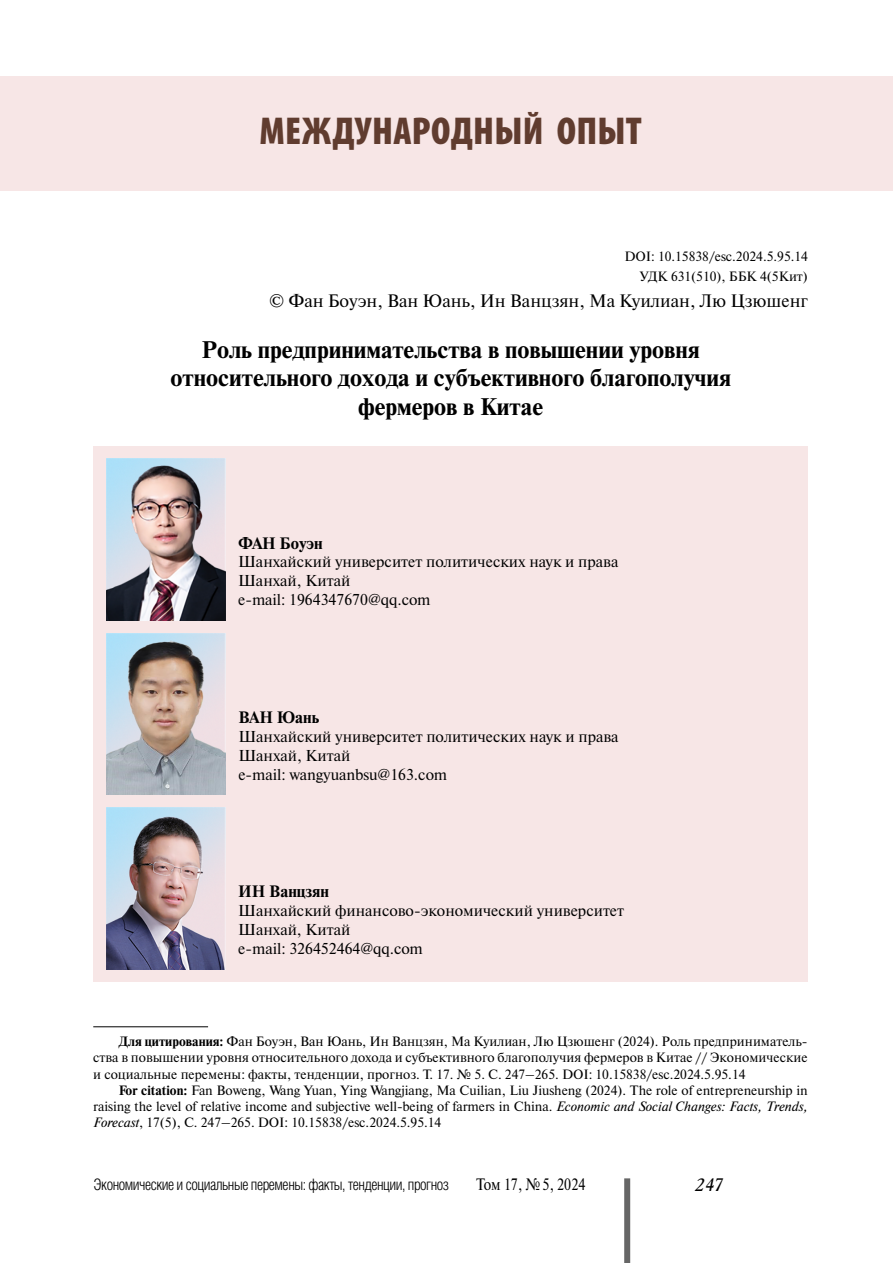
<style>
.page{position:relative;width:893px;height:1263px;background:#fff}
.page>*{position:absolute;margin:0;border:0;box-sizing:border-box;transform-origin:0 0}
.t1{font:900 condensed 39px "Myriad Pro";letter-spacing:.01em;color:#603c2f}
.t2{font:700 24px/28.8px "Newton C";color:#000;text-align:center}
.t3{font:18px "Newton C";color:#000}
.t4{font:italic 18px "Academy";color:#000}
.t5{font:700 16.5px "Newton C";color:#000}
.t6{font:16.5px "Newton C";color:#000;scale:.85 1}
.t7{font:15.75px/18.9px "Newton C";color:#000}
.t8{font:300 15.75px "Helios Cond";letter-spacing:-.03em;color:#000}
.t9{font:13.5px/16.2px "Newton C";color:#000;text-align:justify}
.s1{font-weight:700}
.s2{font-style:italic}
</style>
<div class="page">
<div style="left:624px;top:1178px;width:6px;height:85px;background:#666"></div>
<div style="left:0;top:76px;width:893px;height:114px;background:#f7e6e6"></div>
<hr style="left:93px;top:1026px;width:115px;height:1px;background:#000">
<div style="left:94px;top:446px;width:714px;height:536px;background:#f7e6e6"></div>
<img style="left:106px;top:459px;width:119px;height:161px">
<img style="left:106px;top:633px;width:120px;height:162px">
<img style="left:106px;top:808px;width:120px;height:161px">
<h1 class="t1" style="left:260px;top:106px;width:384px">МЕЖДУНАРОДНЫЙ ОПЫТ</h1>
<p class="t9" style="left:624px;top:246px;width:185px;line-height:20.4px;text-align:right">DOI: 10.15838/esc.2024.5.95.14<br>УДК 631(510), ББК 4(5Кит)</p>
<h3 class="t3" style="left:269px;top:291px;width:540px">© Фан Боуэн, Ван Юань, Ин Ванцзян, Ма Куилиан, Лю Цзюшенг</h3>
<h2 class="t2" style="left:170px;top:335px;width:562px">Роль предпринимательства в повышении уровня относительного дохода и субъективного благополучия фермеров в Китае</h2>
<p class="t5" style="left:238px;top:534px;width:86px">ФАН Боуэн</p>
<p class="t7" style="left:238px;top:553px;width:382px">Шанхайский университет политических наук и права<br>Шанхай, Китай<br>e-mail: 1964347670@qq.com</p>
<p class="t5" style="left:238px;top:708px;width:82px">ВАН Юань</p>
<p class="t7" style="left:238px;top:727px;width:382px">Шанхайский университет политических наук и права<br>Шанхай, Китай<br>e-mail: wangyuanbsu@163.com</p>
<p class="t5" style="left:238px;top:882px;width:92px">ИН Ванцзян</p>
<p class="t7" style="left:238px;top:901px;width:387px">Шанхайский финансово-экономический университет<br>Шанхай, Китай<br>e-mail: 326452464@qq.com</p>
<p class="t9" style="left:93px;top:1033px;width:716px;text-indent:26px"><span class="s1">Для цитирования:</span> Фан Боуэн, Ван Юань, Ин Ванцзян, Ма Куилиан, Лю Цзюшенг (2024). Роль предприниматель&shy;ства в повышении уровня относительного дохода и субъективного благополучия фермеров в Китае // Экономические и социальные перемены: факты, тенденции, прогноз. Т. 17. № 5. С. 247–265. DOI: 10.15838/esc.2024.5.95.14</p>
<p class="t9" style="left:93px;top:1082px;width:716px;text-indent:26px"><span class="s1">For citation:</span> Fan Boweng, Wang Yuan, Ying Wangjiang, Ma Cuilian, Liu Jiusheng (2024). The role of entrepreneurship in raising the level of relative income and subjective well-being of farmers in China. <span class="s2">Economic and Social Changes: Facts, Trends, Forecast</span>, 17(5), С. 247–265. DOI: 10.15838/esc.2024.5.95.14</p>
<p class="t8" style="left:94px;top:1176px;width:357px">Экономические и социальные перемены: факты, тенденции, прогноз</p>
<p class="t6" style="left:476px;top:1175px;width:130px">Том 17, №5, 2024</p>
<h3 class="t4" style="left:695px;top:1174px;width:29px">247</h3>
</div>
